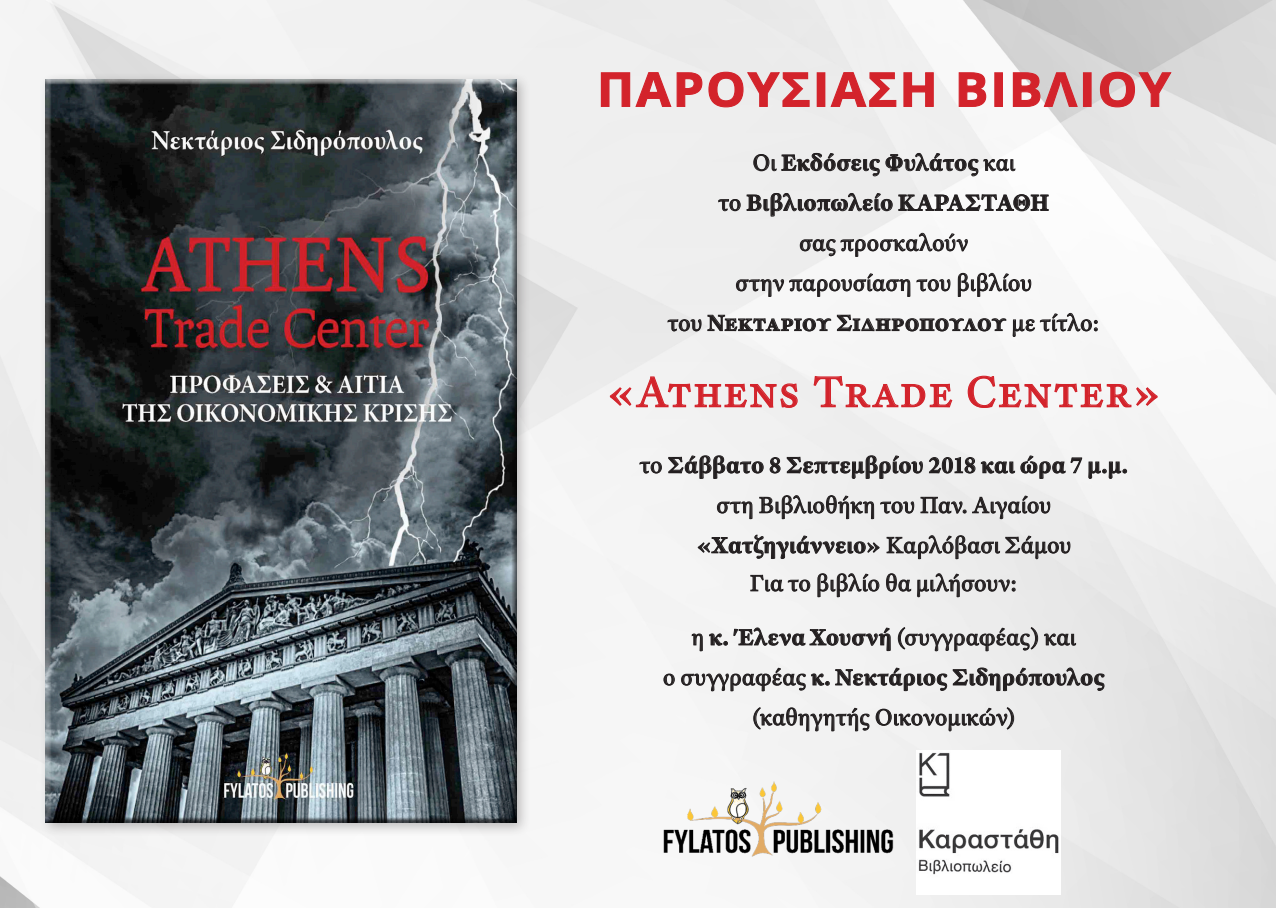
<style>
.page{position:relative;width:1276px;height:908px;background:#fff}
.page>*{position:absolute;margin:0;border:0;box-sizing:border-box;transform-origin:0 0}
.t1{font:700 47px "Open Sans";letter-spacing:.04em;color:#d3232b;scale:1.06 1}
.t2{font:46px "Adobe Text Pro";letter-spacing:.03em;color:#d3232b}
.t3{font:24px/40px "Adobe Text Pro";letter-spacing:.01em;color:#231f20;text-align:center}
.t4{font:700 24px "Adobe Text Pro";letter-spacing:.005em;color:#231f20}
.s1{font-weight:400}
.s2{font-weight:700}
</style>
<div class="page">
<img style="left:0;top:0;width:1276px;height:907px">
<svg style="left:600px;top:71px;width:210px;height:37px"></svg>
<div style="left:816px;top:72px;width:9px;height:35px;border:1px solid #d3232b"></div>
<svg style="left:829px;top:71px;width:68px;height:37px"></svg>
<svg style="left:903px;top:72px;width:31px;height:35px"></svg>
<svg style="left:958px;top:72px;width:29px;height:35px"></svg>
<div style="left:994px;top:72px;width:9px;height:35px;border:1px solid #d3232b"></div>
<svg style="left:1012px;top:72px;width:66px;height:35px"></svg>
<div style="left:1083px;top:72px;width:8px;height:35px;border:1px solid #d3232b"></div>
<svg style="left:1099px;top:71px;width:73px;height:37px;background:#dec7c8"></svg>
<svg style="left:753px;top:152px;width:263px;height:25px"></svg>
<svg style="left:718px;top:192px;width:331px;height:25px"></svg>
<svg style="left:799px;top:232px;width:169px;height:25px"></svg>
<svg style="left:735px;top:273px;width:216px;height:24px"></svg>
<svg style="left:957px;top:272px;width:74px;height:25px"></svg>
<svg style="left:667px;top:314px;width:339px;height:18px"></svg>
<svg style="left:1012px;top:312px;width:85px;height:25px"></svg>
<svg style="left:609px;top:375px;width:189px;height:33px"></svg>
<svg style="left:813px;top:375px;width:140px;height:33px"></svg>
<svg style="left:967px;top:375px;width:191px;height:33px"></svg>
<svg style="left:639px;top:460px;width:23px;height:14px"></svg>
<svg style="left:668px;top:454px;width:414px;height:25px"></svg>
<svg style="left:1088px;top:461px;width:38px;height:18px"></svg>
<svg style="left:716px;top:500px;width:37px;height:19px"></svg>
<svg style="left:759px;top:494px;width:115px;height:25px"></svg>
<svg style="left:880px;top:500px;width:34px;height:14px"></svg>
<svg style="left:920px;top:495px;width:130px;height:24px;background:#c2c1c1"></svg>
<svg style="left:697px;top:534px;width:183px;height:25px"></svg>
<svg style="left:886px;top:534px;width:185px;height:25px;background:#bebdbd"></svg>
<svg style="left:750px;top:574px;width:61px;height:18px"></svg>
<svg style="left:817px;top:572px;width:198px;height:25px"></svg>
<svg style="left:691px;top:632px;width:36px;height:19px"></svg>
<svg style="left:733px;top:626px;width:158px;height:25px"></svg>
<svg style="left:897px;top:626px;width:179px;height:25px;background:#c1c0c0"></svg>
<svg style="left:663px;top:666px;width:442px;height:25px"></svg>
<svg style="left:753px;top:706px;width:261px;height:25px"></svg>
<img style="left:657px;top:781px;width:240px;height:81px">
<div style="left:39px;top:72px;width:492px;height:764px;background:#231f20;opacity:.28"></div>
<div style="left:45px;top:78px;width:472px;height:744px;background:#231f20;opacity:.75"></div>
<img style="left:916px;top:749px;width:144px;height:144px">
<p class="t1" style="left:597px;top:56px;width:543px">ΠΑΡΟΥΣΙΑΣΗ ΒΙΒΛΙΟΥ</p>
<p class="t4" style="left:752px;top:147px;width:264px"><span class="s1">Οι</span> Εκδόσεις Φυλάτος <span class="s1">και</span></p>
<p class="t4" style="left:718px;top:187px;width:332px"><span class="s1">το</span> Βιβλιοπωλείο ΚΑΡΑΣΤΑΘΗ</p>
<p class="t3" style="left:799px;top:222px;width:170px">σας προσκαλούν</p>
<p class="t3" style="left:735px;top:262px;width:298px">στην παρουσίαση του βιβλίου</p>
<p class="t4" style="left:668px;top:307px;width:433px"><span class="s1">του</span> Νεκτάριου Σιδηρόπουλου <span class="s1">με τίτλο:</span></p>
<p class="t2" style="left:606px;top:362px;width:557px">«Athens Trade Center»</p>
<p class="t4" style="left:640px;top:449px;width:489px"><span class="s1">το</span> Σάββατο 8 Σεπτεμβρίου 2018 και ώρα 7 μ.μ.</p>
<p class="t3" style="left:716px;top:484px;width:336px">στη Βιβλιοθήκη του Παν. Αιγαίου</p>
<p class="t4" style="left:696px;top:529px;width:376px">«Χατζηγιάννειο» <span class="s1">Καρλόβασι Σάμου</span></p>
<p class="t3" style="left:750px;top:562px;width:269px">Για το βιβλίο θα μιλήσουν:</p>
<p class="t3" style="left:692px;top:616px;width:385px">η <span class="s2">κ. Έλενα Χουσνή</span> (συγγραφέας) και</p>
<p class="t3" style="left:663px;top:656px;width:443px">ο συγγραφέας <span class="s2">κ. Νεκτάριος Σιδηρόπουλος </span>(καθηγητής Οικονομικών)</p>
</div>
